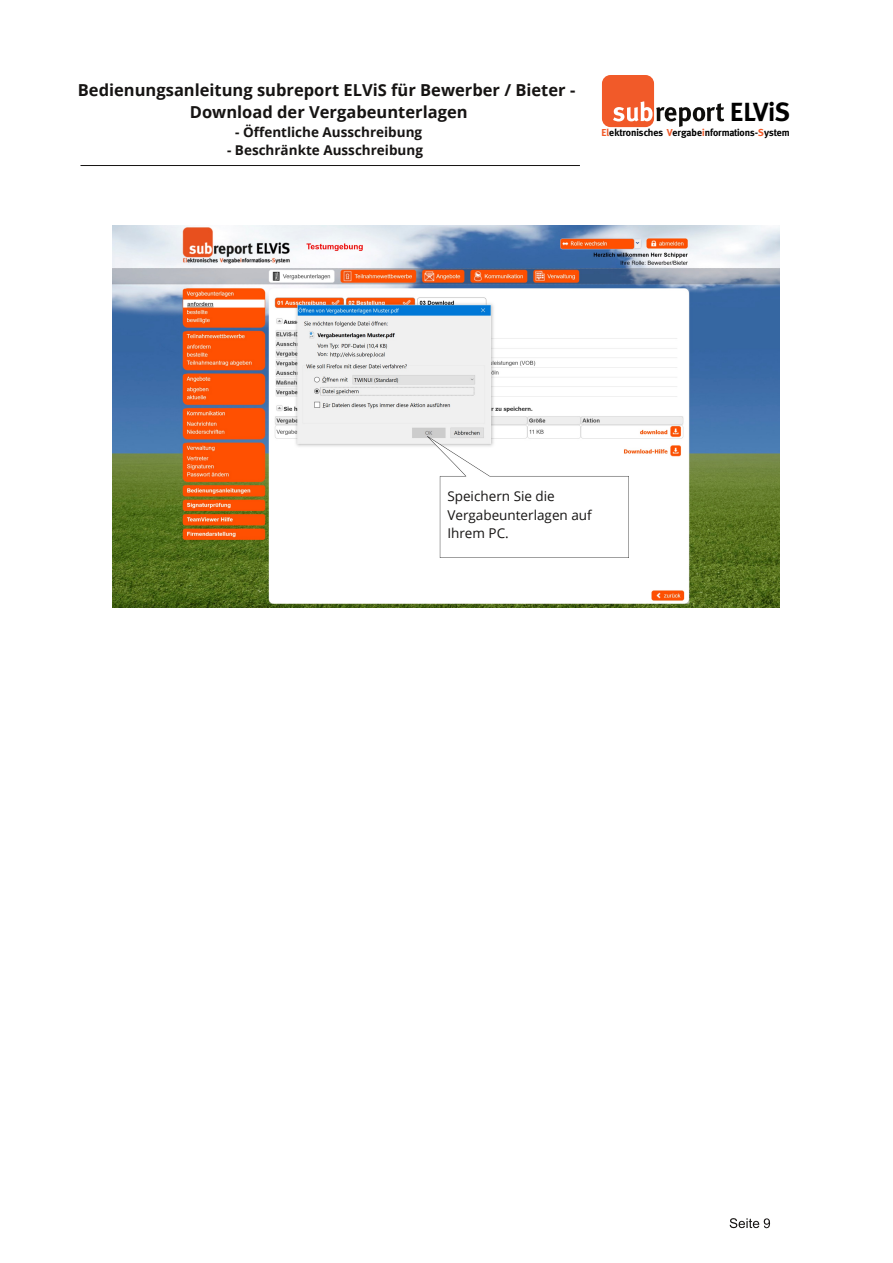
<style>
.page{position:relative;width:893px;height:1263px;background:#fff}
.page>*{position:absolute;margin:0;border:0;box-sizing:border-box;transform-origin:0 0}
.t1{font:700 26.25px "Meta";color:#000}
.t2{font:700 16.5px/22.5px "Open Sans";color:#161413;text-align:center}
.t3{font:700 13.5px "Open Sans";color:#161413}
.t4{font:13.5px/18.5px "Open Sans";color:#161413}
.t5{font:700 10.05px "Meta";color:#000}
.s1{color:#f15a29}
</style>
<div class="page">
<div style="left:602px;top:75px;width:52px;height:52px;background:#f15a29;border-radius:9px"></div>
<svg style="left:613px;top:101px;width:111px;height:26px"></svg>
<hr style="left:81px;top:165px;width:499px;height:1px;background:#161413">
<img style="left:112px;top:225px;width:667px;height:383px">
<svg style="left:730px;top:1218px;width:40px;height:10px"></svg>
<img style="left:427px;top:436px;width:201px;height:121px">
<p class="t2" style="left:78px;top:78px;width:499px">Bedienungsanleitung subreport ELViS für Bewerber / Bieter -<br>Download der Vergabeunterlagen</p>
<p class="t3" style="left:235px;top:122px;width:188px">- Öffentliche Ausschreibung</p>
<p class="t3" style="left:227px;top:141px;width:197px">- Beschränkte Ausschreibung</p>
<h1 class="t1" style="left:730px;top:101px;width:61px">ELViS</h1>
<p class="t5" style="left:602px;top:129px;width:190px"><span class="s1">El</span>ektronisches <span class="s1">V</span>ergabe nformations-<span class="s1">S</span>ystem</p>
<p class="t4" style="left:447px;top:487px;width:146px">Speichern Sie die<br>Vergabeunterlagen auf<br>Ihrem PC.</p>
</div>
